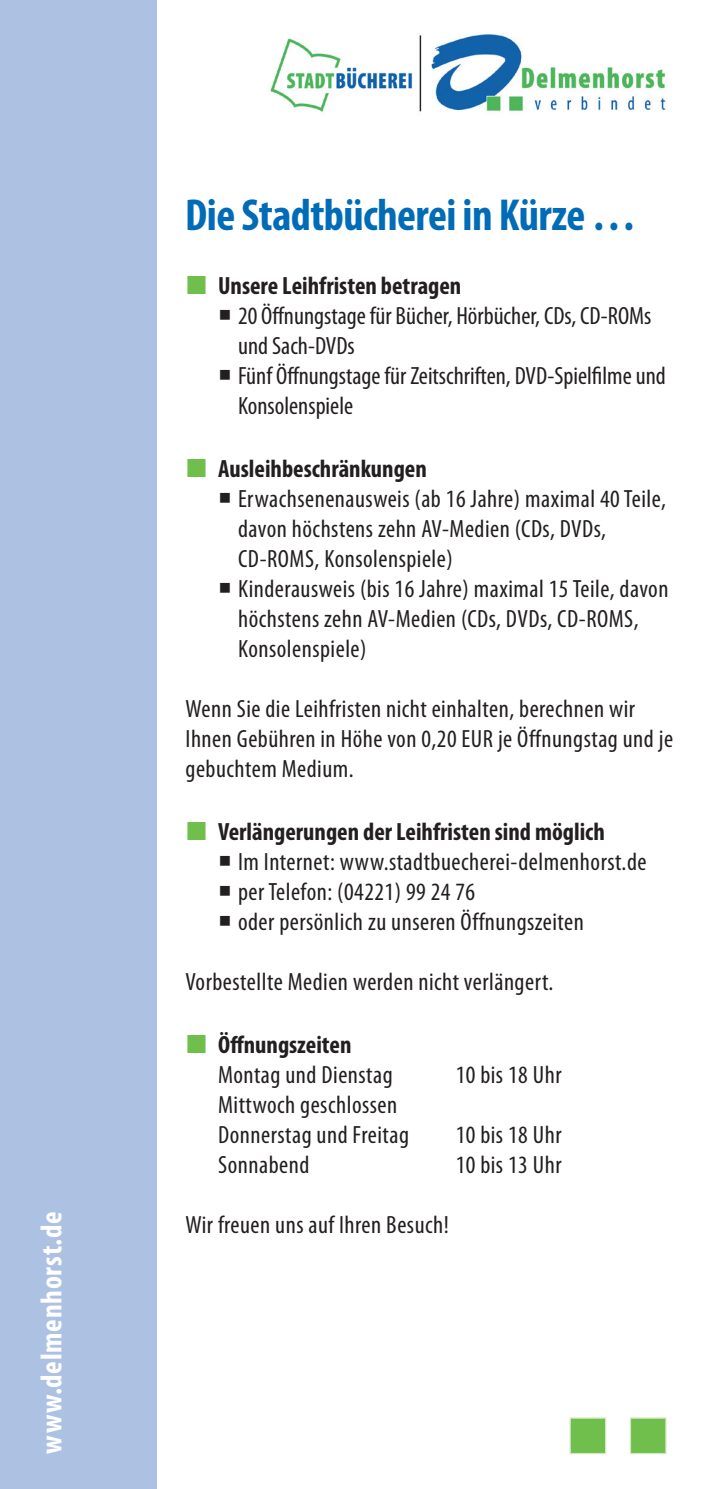
<style>
.page{position:relative;width:702px;height:1489px;background:#fff}
.page>*{position:absolute;margin:0;border:0;box-sizing:border-box;transform-origin:0 0}
.t1{font:700 condensed 45px "Myriad Pro";letter-spacing:-.01em;color:#006cb7}
.t2{font:700 condensed 30px "Myriad Pro";letter-spacing:.025em;color:#fff}
.t3{font:condensed 25px/30px "Myriad Pro";letter-spacing:.02em;color:#231f20}
.t4{font:condensed 25px/30px "Myriad Pro";color:#231f20}
.t5{font:700 condensed 25px "Myriad Pro";color:#231f20}
</style>
<div class="page">
<div style="left:0;top:0;width:157px;height:1488px;background:#adc2e3"></div>
<div style="left:629px;top:1417px;width:37px;height:36px;background:#70bf4c;border:1px solid #d2e7c3"></div>
<div style="left:569px;top:1417px;width:37px;height:36px;background:#70bf4c;border:1px solid #d2e7c3"></div>
<img style="left:270px;top:34px;width:396px;height:78px">
<p class="t2" style="left:33px;top:1453px;width:244px;rotate:-90deg">www.delmenhorst.de</p>
<h1 class="t1" style="left:185px;top:187px;width:453px">Die Stadtbücherei in Kürze …</h1>
<p class="t5" style="left:218px;top:270px;width:245px">Unsere Leihfristen betragen</p>
<p class="t4" style="left:238px;top:300px;width:415px;text-indent:-20px">○ 20 Öffnungstage für Bücher, Hörbücher, CDs, CD-ROMs und Sach-DVDs</p>
<p class="t4" style="left:238px;top:360px;width:429px;text-indent:-20px">○ Fünf Öffnungstage für Zeitschriften, DVD-Spielfilme und<br>Konsolenspiele</p>
<p class="t5" style="left:218px;top:453px;width:210px">Ausleihbeschränkungen</p>
<p class="t3" style="left:238px;top:483px;width:429px;text-indent:-20px">○ Erwachsenenausweis (ab 16 Jahre) maximal 40 Teile, davon höchstens zehn AV-Medien (CDs, DVDs,<br>CD-ROMS, Konsolenspiele)</p>
<p class="t3" style="left:238px;top:573px;width:432px;text-indent:-20px">○ Kinderausweis (bis 16 Jahre) maximal 15 Teile, davon höchstens zehn AV-Medien (CDs, DVDs, CD-ROMS,<br>Konsolenspiele)</p>
<p class="t3" style="left:185px;top:693px;width:489px">Wenn Sie die Leihfristen nicht einhalten, berechnen wir<br>Ihnen Gebühren in Höhe von 0,20 EUR je Öffnungstag und je gebuchtem Medium.</p>
<p class="t5" style="left:218px;top:816px;width:388px">Verlängerungen der Leihfristen sind möglich</p>
<p class="t3" style="left:218px;top:846px;width:430px">○ Im Internet: www.stadtbuecherei-delmenhorst.de</p>
<p class="t3" style="left:218px;top:876px;width:258px">○ per Telefon: (04221) 99 24 76</p>
<p class="t3" style="left:218px;top:906px;width:367px">○ oder persönlich zu unseren Öffnungszeiten</p>
<p class="t3" style="left:185px;top:966px;width:369px">Vorbestellte Medien werden nicht verlängert.</p>
<p class="t5" style="left:218px;top:1029px;width:135px">Öffnungszeiten</p>
<p class="t3" style="left:218px;top:1059px;width:176px">Montag und Dienstag</p>
<p class="t3" style="left:455px;top:1059px;width:107px">10 bis 18 Uhr</p>
<p class="t3" style="left:218px;top:1089px;width:192px">Mittwoch geschlossen<br>Donnerstag und Freitag</p>
<p class="t3" style="left:455px;top:1119px;width:107px">10 bis 18 Uhr</p>
<p class="t3" style="left:218px;top:1149px;width:93px">Sonnabend</p>
<p class="t3" style="left:455px;top:1149px;width:107px">10 bis 13 Uhr</p>
<p class="t3" style="left:185px;top:1209px;width:265px">Wir freuen uns auf Ihren Besuch!</p>
</div>
